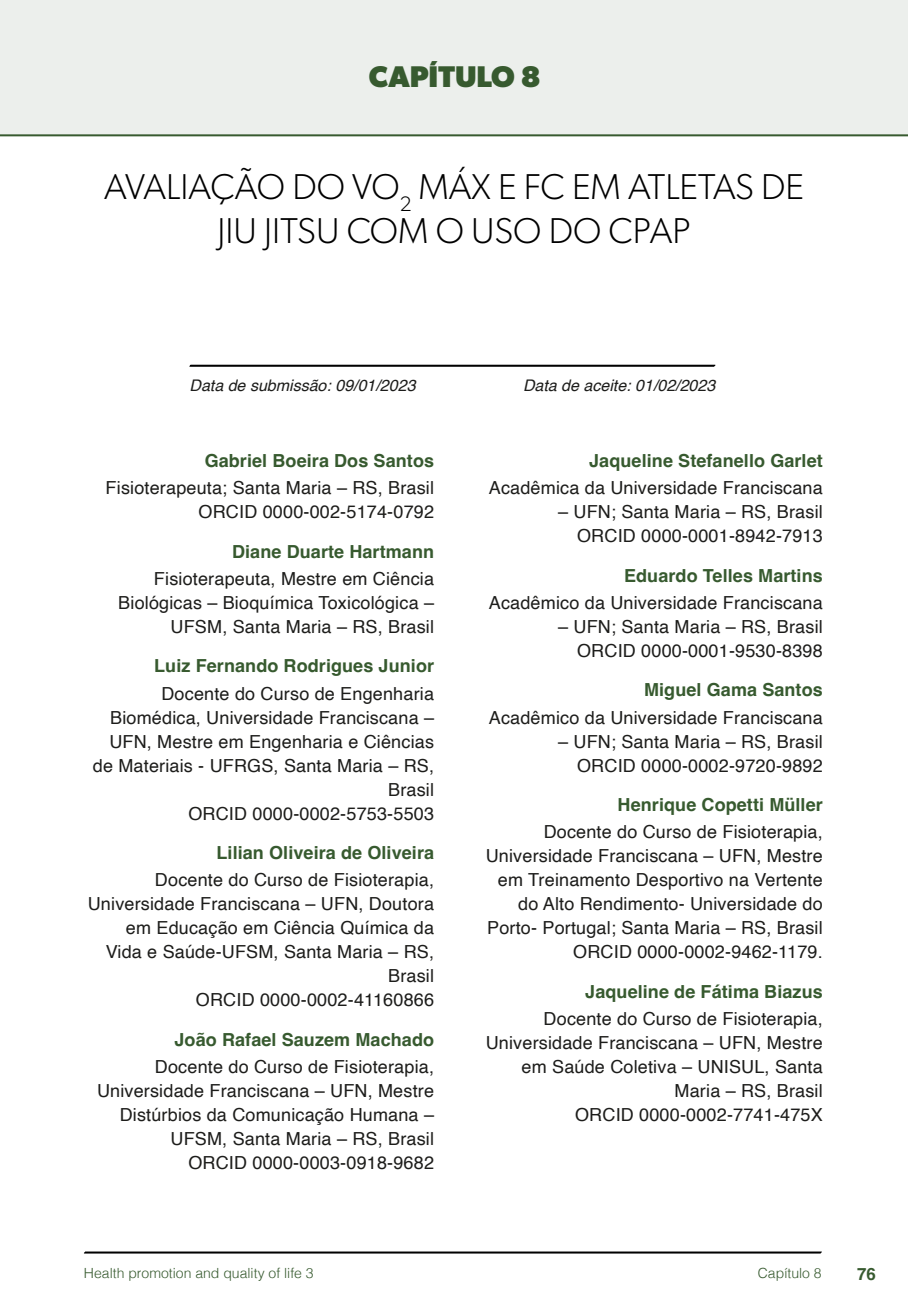
<style>
.page{position:relative;width:908px;height:1304px;background:#fff}
.page>*{position:absolute;margin:0;border:0;box-sizing:border-box;transform-origin:0 0}
.t1{font:300 36px/44px "Gibson";color:#000;text-align:center}
.t2{font:700 30px "Gibson";color:#375a2f}
.t3{font:18px/24px "Helvetica";letter-spacing:.01em;color:#1d1d1b;text-align:right}
.t4{font:700 18px "Helvetica";letter-spacing:.005em;color:#375a2f}
.t5{font:700 16.8px "Helvetica";color:#375a2f}
.t6{font:italic 16px "Helvetica";color:#1d1d1b}
.t7{font:300 14px "Helvetica";color:#375a2f}
</style>
<div class="page">
<svg style="left:84px;top:1251px;width:737px;height:3px;background:#515151"></svg>
<svg style="left:189px;top:364px;width:526px;height:3px;background:#4f4f4f"></svg>
<div style="left:0;top:0;width:907px;height:136px;background:#ecefec"></div>
<div style="left:44px;top:72px;width:68px;height:61px;background:#ecefec"></div>
<h2 class="t2" style="left:369px;top:58px;width:173px">CAPÍTULO 8</h2>
<h1 class="t1" style="left:104px;top:164px;width:701px">AVALIAÇÃO DO VO<sub>2</sub> MÁX E FC EM ATLETAS DE<br>JIU JITSU COM O USO DO CPAP</h1>
<p class="t6" style="left:189px;top:373px;width:227px">Data de submissão: 09/01/2023</p>
<p class="t4" style="left:204px;top:450px;width:231px">Gabriel Boeira Dos Santos</p>
<p class="t3" style="left:106px;top:477px;width:330px">Fisioterapeuta; Santa Maria – RS, Brasil<br>ORCID 0000-002-5174-0792</p>
<p class="t4" style="left:232px;top:540px;width:203px">Diane Duarte Hartmann</p>
<p class="t3" style="left:118px;top:567px;width:317px">Fisioterapeuta, Mestre em Ciência<br>Biológicas – Bioquímica Toxicológica –<br>UFSM, Santa Maria – RS, Brasil</p>
<p class="t4" style="left:154px;top:655px;width:281px">Luiz Fernando Rodrigues Junior</p>
<p class="t3" style="left:93px;top:682px;width:342px">Docente do Curso de Engenharia<br>Biomédica, Universidade Franciscana –<br>UFN, Mestre em Engenharia e Ciências de Materiais - UFRGS, Santa Maria – RS,<br>Brasil<br>ORCID 0000-0002-5753-5503</p>
<p class="t4" style="left:216px;top:842px;width:219px">Lilian Oliveira de Oliveira</p>
<p class="t3" style="left:88px;top:869px;width:347px">Docente do Curso de Fisioterapia,<br>Universidade Franciscana – UFN, Doutora em Educação em Ciência Química da<br>Vida e Saúde-UFSM, Santa Maria – RS,<br>Brasil<br>ORCID 0000-0002-41160866</p>
<p class="t4" style="left:174px;top:1028px;width:261px">João Rafael Sauzem Machado</p>
<p class="t3" style="left:97px;top:1055px;width:338px">Docente do Curso de Fisioterapia, Universidade Franciscana – UFN, Mestre Distúrbios da Comunicação Humana – UFSM, Santa Maria – RS, Brasil<br>ORCID 0000-0003-0918-9682</p>
<p class="t6" style="left:523px;top:373px;width:194px">Data de aceite: 01/02/2023</p>
<p class="t4" style="left:589px;top:450px;width:235px">Jaqueline Stefanello Garlet</p>
<p class="t3" style="left:488px;top:476px;width:335px">Acadêmica da Universidade Franciscana</p>
<p class="t3" style="left:558px;top:500px;width:266px">– UFN; Santa Maria – RS, Brasil<br>ORCID 0000-0001-8942-7913</p>
<p class="t4" style="left:623px;top:564px;width:200px">Eduardo Telles Martins</p>
<p class="t3" style="left:488px;top:591px;width:335px">Acadêmico da Universidade Franciscana</p>
<p class="t3" style="left:558px;top:615px;width:266px">– UFN; Santa Maria – RS, Brasil<br>ORCID 0000-0001-9530-8398</p>
<p class="t4" style="left:643px;top:679px;width:180px">Miguel Gama Santos</p>
<p class="t3" style="left:488px;top:706px;width:335px">Acadêmico da Universidade Franciscana</p>
<p class="t3" style="left:558px;top:730px;width:266px">– UFN; Santa Maria – RS, Brasil<br>ORCID 0000-0002-9720-9892</p>
<p class="t4" style="left:617px;top:794px;width:207px">Henrique Copetti Müller</p>
<p class="t3" style="left:485px;top:820px;width:338px">Docente do Curso de Fisioterapia, Universidade Franciscana – UFN, Mestre em Treinamento Desportivo na Vertente do Alto Rendimento- Universidade do Porto- Portugal; Santa Maria – RS, Brasil ORCID 0000-0002-9462-1179.</p>
<p class="t4" style="left:585px;top:980px;width:239px">Jaqueline de Fátima Biazus</p>
<p class="t3" style="left:485px;top:1007px;width:338px">Docente do Curso de Fisioterapia,<br>Universidade Franciscana – UFN, Mestre em Saúde Coletiva – UNISUL, Santa<br>Maria – RS, Brasil<br>ORCID 0000-0002-7741-475X</p>
<p class="t7" style="left:84px;top:1261px;width:231px">Health promotion and quality of life 3</p>
<p class="t7" style="left:757px;top:1261px;width:65px">Capítulo 8</p>
<p class="t5" style="left:856px;top:1264px;width:20px">76</p>
</div>
